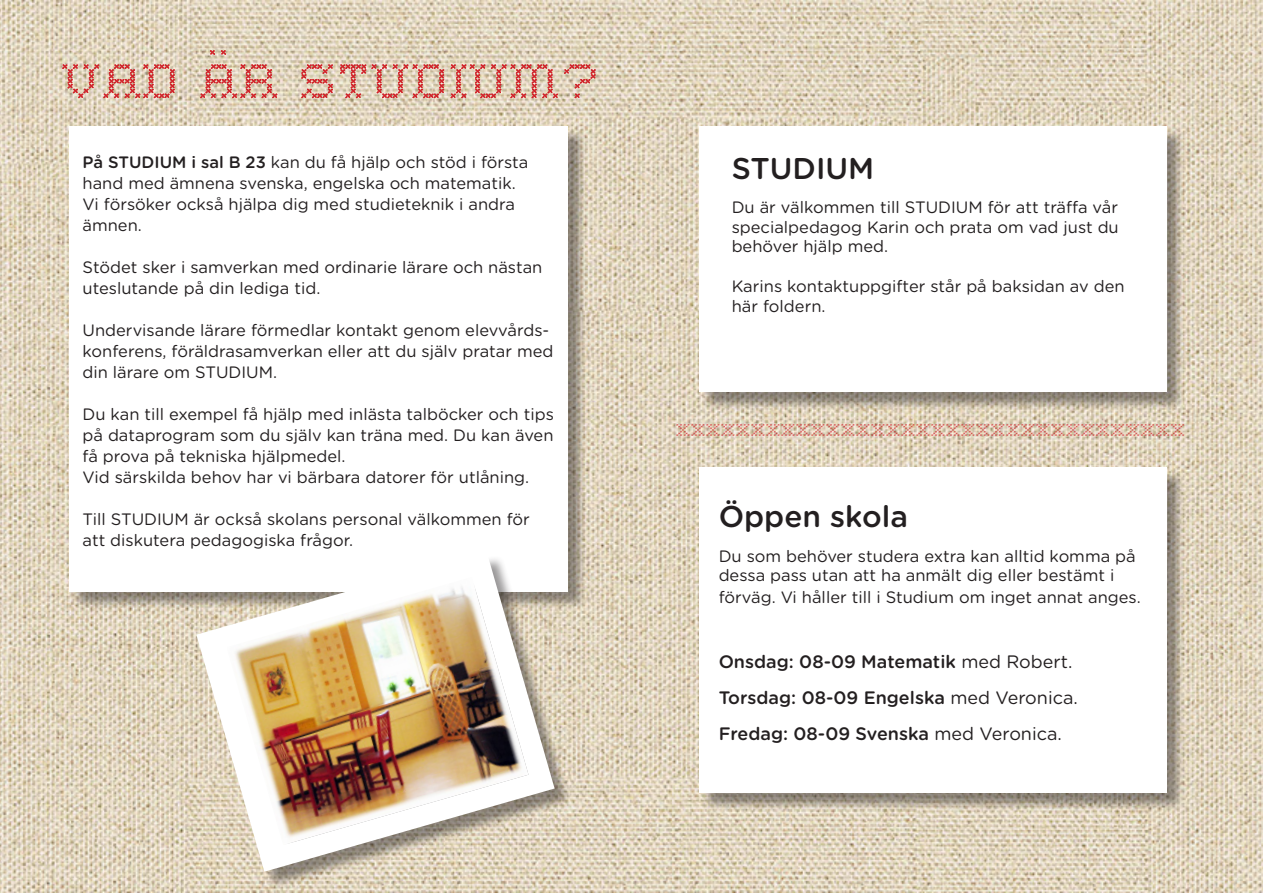
<style>
.page{position:relative;width:1263px;height:893px;background:#fff}
.page>*{position:absolute;margin:0;border:0;box-sizing:border-box;transform-origin:0 0}
.t1{font:51px "Home Sweet Home";color:#d1232a}
.t2{font:500 30px "Gotham Rounded";color:#231f20}
.t3{font:500 18px "Gotham Rounded";color:#231f20}
.t4{font:18px "Home Sweet Home";color:#d1232a}
.t5{font:16.5px/21px "Gotham Rounded";color:#231f20}
.s1{font-weight:500}
.s2{font-weight:400}
</style>
<div class="page">
<img style="left:0;top:0;width:1263px;height:893px">
<div style="left:701px;top:469px;width:484px;height:342px;background:#231f20;opacity:.46"></div>
<div style="left:699px;top:467px;width:467px;height:325px;background:#fff"></div>
<div style="left:701px;top:128px;width:484px;height:283px;background:#231f20;opacity:.46"></div>
<div style="left:699px;top:126px;width:467px;height:266px;background:#fff"></div>
<div style="left:71px;top:128px;width:516px;height:482px;background:#231f20;opacity:.46"></div>
<div style="left:69px;top:126px;width:499px;height:465px;background:#fff"></div>
<div style="left:200px;top:555px;width:372px;height:335px;background:#231f20;opacity:.46"></div>
<svg style="left:196px;top:555px;width:359px;height:317px"></svg>
<img style="left:227px;top:577px;width:301px;height:268px">
<p class="t1" style="left:60px;top:50px;width:542px">VAD ÄR STUDIUM?</p>
<p class="t5" style="left:83px;top:151px;width:447px"><span class="s1">På STUDIUM i sal B 23</span> kan du få hjälp och stöd i första hand med ämnena svenska, engelska och matematik.<br>Vi försöker också hjälpa dig med studieteknik i andra ämnen.</p>
<p class="t5" style="left:83px;top:256px;width:461px">Stödet sker i samverkan med ordinarie lärare och nästan uteslutande på din lediga tid.</p>
<p class="t5" style="left:83px;top:319px;width:472px">Undervisande lärare förmedlar kontakt genom elevvårds&shy;konferens, föräldrasamverkan eller att du själv pratar med din lärare om STUDIUM.</p>
<p class="t5" style="left:83px;top:403px;width:473px;text-align:justify">Du kan till exempel få hjälp med inlästa talböcker och tips på dataprogram som du själv kan träna med. Du kan även få prova på tekniska hjälpmedel.</p>
<p class="t5" style="left:83px;top:466px;width:448px">Vid särskilda behov har vi bärbara datorer för utlåning.</p>
<p class="t5" style="left:83px;top:508px;width:449px">Till STUDIUM är också skolans personal välkommen för att diskutera pedagogiska frågor.</p>
<p class="t2" style="left:732px;top:147px;width:144px">STUDIUM</p>
<p class="t5" style="left:732px;top:196px;width:389px;line-height:19.8px;text-align:justify">Du är välkommen till STUDIUM för att träffa vår specialpedagog Karin och prata om vad just du behöver hjälp med.</p>
<p class="t5" style="left:732px;top:276px;width:394px;line-height:19.8px">Karins kontaktuppgifter står på baksidan av den här foldern.</p>
<p class="t4" style="left:675px;top:419px;width:511px">XXXXXXXXXXXXXXXXXXXXXXXXXXXXXXXXXX</p>
<p class="t2" style="left:719px;top:495px;width:191px">Öppen skola</p>
<p class="t5" style="left:719px;top:545px;width:419px;line-height:19.8px">Du som behöver studera extra kan alltid komma på dessa pass utan att ha anmält dig eller bestämt i</p>
<p class="t5" style="left:719px;top:586px;width:424px">förväg. Vi håller till i Studium om inget annat anges.</p>
<p class="t3" style="left:719px;top:648px;width:355px">Onsdag: 08-09 Matematik <span class="s2">med Robert.</span></p>
<p class="t3" style="left:719px;top:684px;width:361px">Torsdag: 08-09 Engelska <span class="s2">med Veronica.</span></p>
<p class="t3" style="left:719px;top:720px;width:345px">Fredag: 08-09 Svenska <span class="s2">med Veronica.</span></p>
</div>
